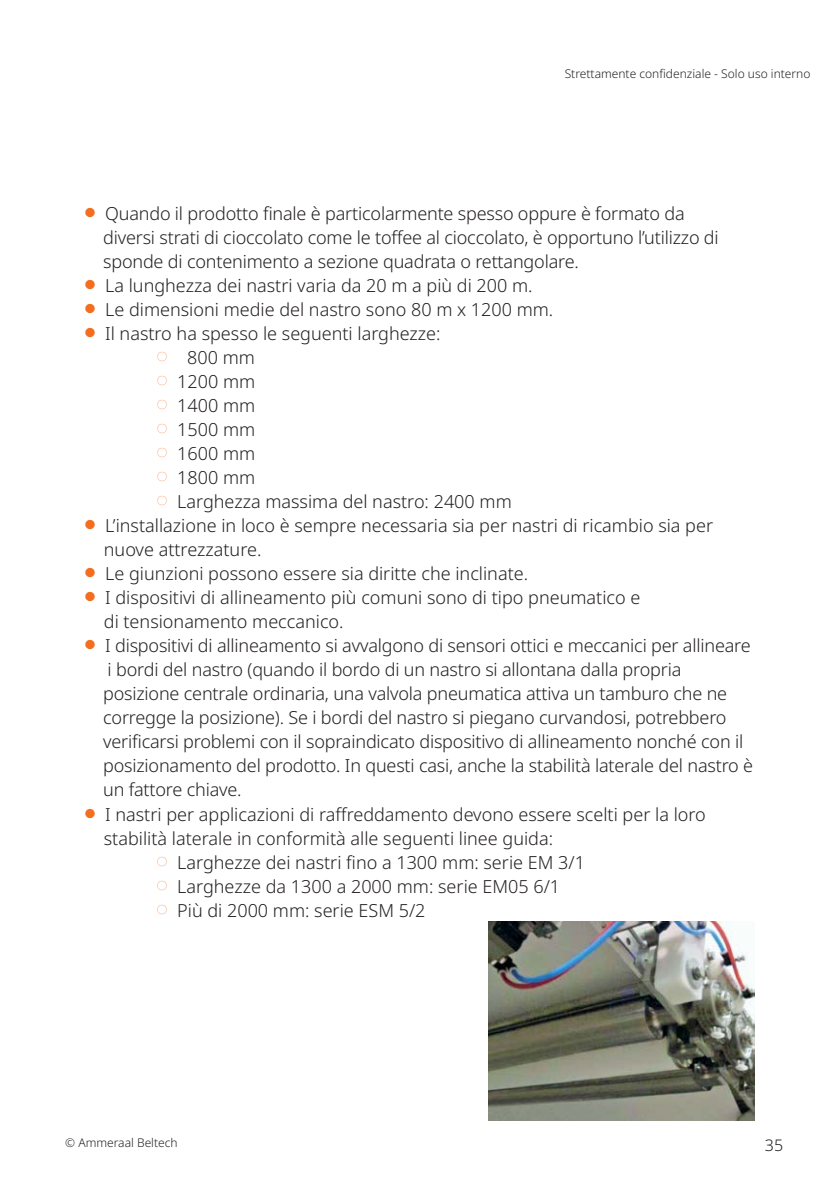
<style>
.page{position:relative;width:840px;height:1191px;background:#fff}
.page>*{position:absolute;margin:0;border:0;box-sizing:border-box;transform-origin:0 0}
.t1{font:300 18px/24px "Noto Sans";letter-spacing:-.01em;color:#231f20}
.t2{font:300 16px "Noto Sans";color:#231f20}
.t3{font:300 12px "Noto Sans";color:#231f20}
</style>
<div class="page">
<img style="left:488px;top:921px;width:266px;height:199px">
<p class="t3" style="left:564px;top:65px;width:247px">Strettamente confidenziale - Solo uso interno</p>
<p class="t1" style="left:85px;top:202px;width:600px"><sup>4</sup> Quando il prodotto finale è particolarmente spesso oppure è formato da</p>
<p class="t1" style="left:103px;top:226px;width:616px">diversi strati di cioccolato come le toffee al cioccolato, è opportuno l’utilizzo di</p>
<p class="t1" style="left:103px;top:250px;width:477px">sponde di contenimento a sezione quadrata o rettangolare.</p>
<p class="t1" style="left:85px;top:274px;width:449px"><sup>4</sup> La lunghezza dei nastri varia da 20 m a più di 200 m.</p>
<p class="t1" style="left:85px;top:298px;width:469px"><sup>4</sup> Le dimensioni medie del nastro sono 80 m x 1200 mm.</p>
<p class="t1" style="left:85px;top:322px;width:357px"><sup>4</sup> Il nastro ha spesso le seguenti larghezze:</p>
<p class="t1" style="left:157px;top:346px;width:99px"><sup>0</sup> 800 mm</p>
<p class="t1" style="left:157px;top:370px;width:99px"><sup>0</sup> 1200 mm</p>
<p class="t1" style="left:157px;top:394px;width:99px"><sup>0</sup> 1400 mm</p>
<p class="t1" style="left:157px;top:418px;width:99px"><sup>0</sup> 1500 mm</p>
<p class="t1" style="left:157px;top:442px;width:99px"><sup>0</sup> 1600 mm</p>
<p class="t1" style="left:157px;top:466px;width:99px"><sup>0</sup> 1800 mm</p>
<p class="t1" style="left:157px;top:490px;width:356px"><sup>0</sup> Larghezza massima del nastro: 2400 mm</p>
<p class="t1" style="left:85px;top:514px;width:629px"><sup>4</sup> L’installazione in loco è sempre necessaria sia per nastri di ricambio sia per</p>
<p class="t1" style="left:104px;top:538px;width:159px">nuove attrezzature.</p>
<p class="t1" style="left:85px;top:562px;width:444px"><sup>4</sup> Le giunzioni possono essere sia diritte che inclinate.</p>
<p class="t1" style="left:104px;top:586px;width:537px;text-indent:-19px"><sup>4</sup> I dispositivi di allineamento più comuni sono di tipo pneumatico e di tensionamento meccanico.</p>
<p class="t1" style="left:103px;top:634px;width:651px;text-indent:-18px"><sup>4</sup> I dispositivi di allineamento si avvalgono di sensori ottici e meccanici per allineare i bordi del nastro (quando il bordo di un nastro si allontana dalla propria posizione centrale ordinaria, una valvola pneumatica attiva un tamburo che ne corregge la posizione). Se i bordi del nastro si piegano curvandosi, potrebbero verificarsi problemi con il sopraindicato dispositivo di allineamento nonché con il posizionamento del prodotto. In questi casi, anche la stabilità laterale del nastro è un fattore chiave.</p>
<p class="t1" style="left:85px;top:802px;width:622px"><sup>4</sup> I nastri per applicazioni di raffreddamento devono essere scelti per la loro</p>
<p class="t1" style="left:104px;top:826px;width:450px">stabilità laterale in conformità alle seguenti linee guida:</p>
<p class="t1" style="left:157px;top:850px;width:429px"><sup>0</sup> Larghezze dei nastri fino a 1300 mm: serie EM 3/1</p>
<p class="t1" style="left:157px;top:874px;width:404px"><sup>0</sup> Larghezze da 1300 a 2000 mm: serie EM05 6/1</p>
<p class="t1" style="left:157px;top:898px;width:270px"><sup>0</sup> Più di 2000 mm: serie ESM 5/2</p>
<p class="t3" style="left:65px;top:1134px;width:114px">© Ammeraal Beltech</p>
<p class="t2" style="left:764px;top:1134px;width:20px">35</p>
</div>
